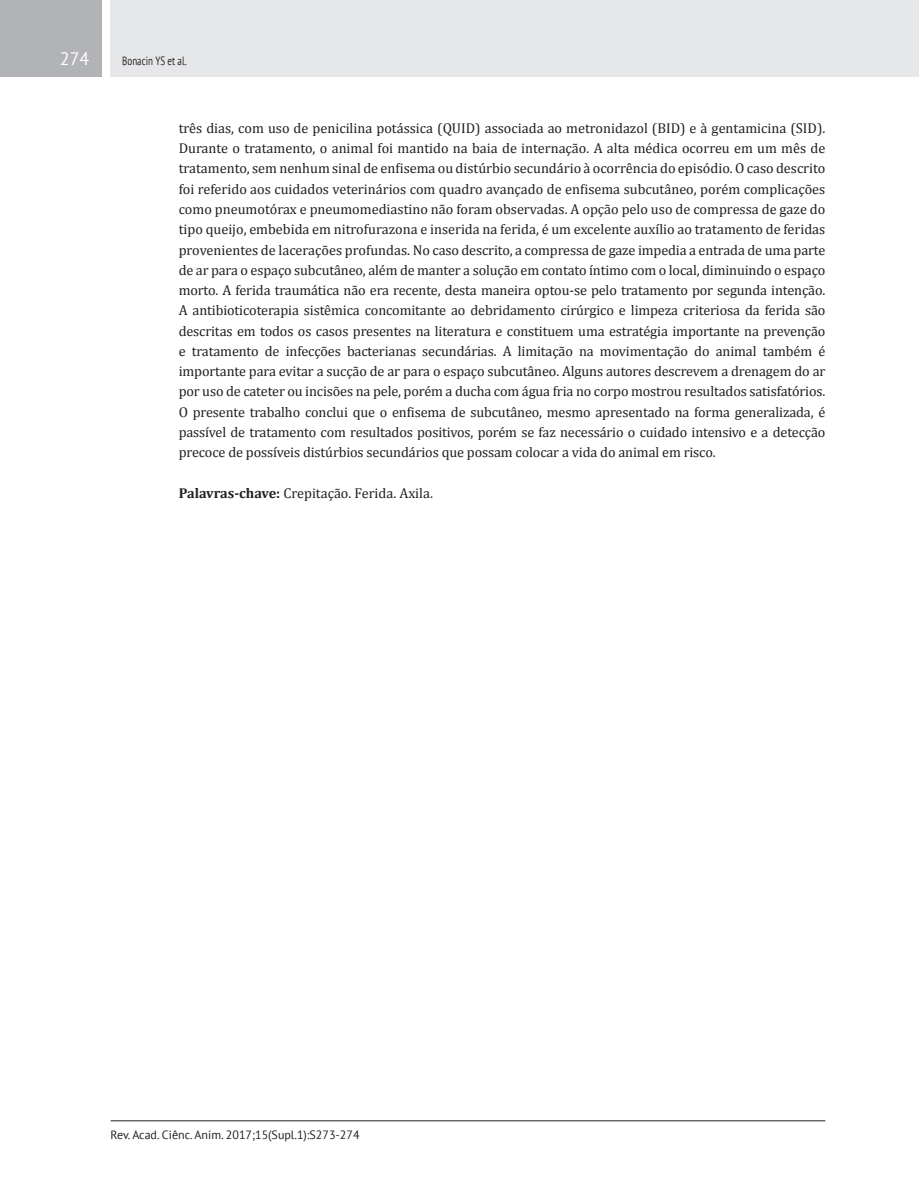
<style>
.page{position:relative;width:919px;height:1191px;background:#fff}
.page>*{position:absolute;margin:0;border:0;box-sizing:border-box;transform-origin:0 0}
.Número_de_páginas{font:18px "PT Sans";color:#fff}
.Texto_-_Resumo{font:14.25px/20.2px "Cambria";letter-spacing:-.01em;color:#231f20;text-align:justify}
.Rodapé{font:12px "PT Sans";color:#231f20}
.Cabeçalho{font:12px "PT Sans";color:#231f20;scale:.75 1}
.s1{font-weight:700}
</style>
<div class="page">
<div style="left:111px;top:0;width:807px;height:77px;background:#e6e7e9"></div>
<div style="left:0;top:0;width:102px;height:77px;background:#b2b3b7"></div>
<hr style="left:111px;top:1120px;width:714px;height:1px;background:#231f20">
<p class="Número_de_páginas" style="left:60px;top:47px;width:31px">274</p>
<p class="Cabeçalho" style="left:122px;top:53px;width:87px">Bonacin YS et al.</p>
<p class="Texto_-_Resumo" style="left:179px;top:118px;width:648px">três dias, com uso de penicilina potássica (QUID) associada ao metronidazol (BID) e à gentamicina (SID).<br>Durante o tratamento, o animal foi mantido na baia de internação. A alta médica ocorreu em um mês de tratamento, sem nenhum sinal de enfisema ou distúrbio secundário à ocorrência do episódio. O caso descrito foi referido aos cuidados veterinários com quadro avançado de enfisema subcutâneo, porém complicações como pneumotórax e pneumomediastino não foram observadas. A opção pelo uso de compressa de gaze do tipo queijo, embebida em nitrofurazona e inserida na ferida, é um excelente auxílio ao tratamento de feridas provenientes de lacerações profundas. No caso descrito, a compressa de gaze impedia a entrada de uma parte de ar para o espaço subcutâneo, além de manter a solução em contato íntimo com o local, diminuindo o espaço morto. A ferida traumática não era recente, desta maneira optou-se pelo tratamento por segunda intenção.<br>A antibioticoterapia sistêmica concomitante ao debridamento cirúrgico e limpeza criteriosa da ferida são descritas em todos os casos presentes na literatura e constituem uma estratégia importante na prevenção e tratamento de infecções bacterianas secundárias. A limitação na movimentação do animal também é importante para evitar a sucção de ar para o espaço subcutâneo. Alguns autores descrevem a drenagem do ar por uso de cateter ou incisões na pele, porém a ducha com água fria no corpo mostrou resultados satisfatórios.<br>O presente trabalho conclui que o enfisema de subcutâneo, mesmo apresentado na forma generalizada, é passível de tratamento com resultados positivos, porém se faz necessário o cuidado intensivo e a detecção precoce de possíveis distúrbios secundários que possam colocar a vida do animal em risco.</p>
<p class="Texto_-_Resumo" style="left:179px;top:482px;width:256px"><span class="s1">Palavras-chave:</span> Crepitação. Ferida. Axila.</p>
<p class="Rodapé" style="left:111px;top:1126px;width:250px">Rev. Acad. Ciênc. Anim. 2017;15(Supl.1):S273-274</p>
</div>
